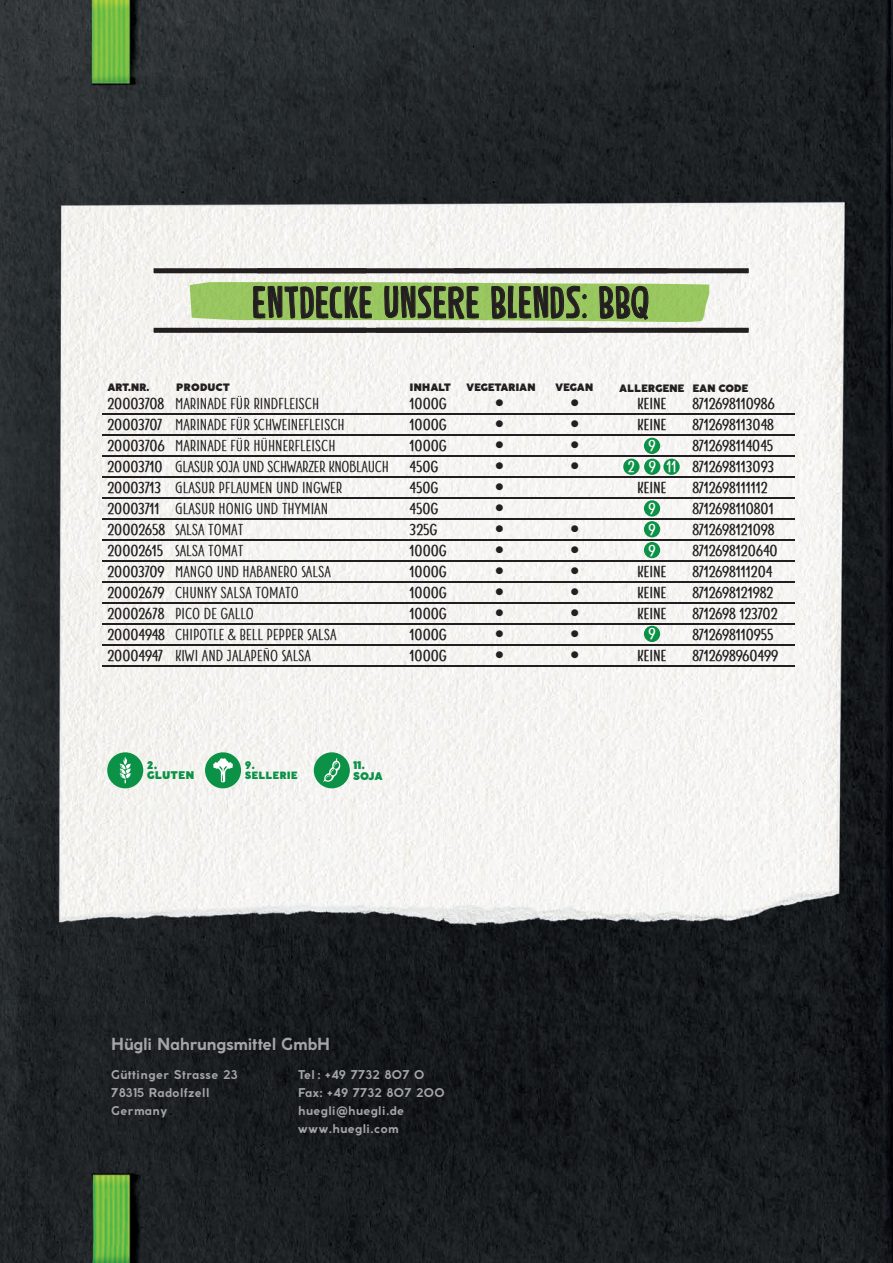
<style>
.page{position:relative;width:893px;height:1263px;background:#fff}
.page>*{position:absolute;margin:0;border:0;box-sizing:border-box;transform-origin:0 0}
.t1{font:45px "Power Breakfast";letter-spacing:.01em;color:#231f20}
.t2{font:700 16.5px "Coco Gothic";letter-spacing:-.01em;color:#a4a5a9}
.t3{font:700 15.75px/21px "Photo Wall Sans";color:#231f20}
.t4{font:600 15.75px/21px "Photo Wall Sans";color:#231f20}
.t5{font:700 15.75px/20.9px "Photo Wall Sans";color:#fff;text-align:center}
.t6{font:900 13.5px/21px "Coco Gothic";color:#231f20;text-align:justify}
.t7{font:700 12px/18px "Coco Gothic";letter-spacing:.04em;color:#a4a5a9}
.t8{font:900 10.5px/10.5px "Coco Gothic";color:#0b9246}
.t9{font:900 10.2px "Coco Gothic";letter-spacing:-.025em;color:#231f20}
.t10{font:900 10.2px "Coco Gothic";color:#231f20}
.t11{font:900 10.05px "Coco Gothic";color:#0b9246}
</style>
<div class="page">
<img style="left:0;top:0;width:893px;height:1263px">
<hr style="left:102px;top:413px;width:692px;height:2px;background:#231f20">
<hr style="left:102px;top:455px;width:692px;height:2px;background:#231f20">
<hr style="left:102px;top:476px;width:692px;height:2px;background:#231f20">
<hr style="left:102px;top:497px;width:692px;height:2px;background:#231f20">
<hr style="left:102px;top:518px;width:692px;height:2px;background:#231f20">
<hr style="left:102px;top:539px;width:692px;height:2px;background:#231f20">
<hr style="left:102px;top:560px;width:692px;height:2px;background:#231f20">
<hr style="left:102px;top:581px;width:692px;height:2px;background:#231f20">
<hr style="left:102px;top:603px;width:692px;height:1px;background:#231f20">
<hr style="left:102px;top:624px;width:692px;height:1px;background:#231f20">
<hr style="left:102px;top:645px;width:692px;height:1px;background:#231f20">
<hr style="left:102px;top:666px;width:692px;height:1px;background:#231f20">
<hr style="left:102px;top:434px;width:692px;height:2px;background:#231f20">
<div style="left:644px;top:542px;width:16px;height:16px;background:#0b9246;border-radius:50%"></div>
<div style="left:644px;top:521px;width:16px;height:16px;background:#0b9246;border-radius:50%"></div>
<div style="left:644px;top:500px;width:16px;height:17px;background:#0b9246;border-radius:50%"></div>
<div style="left:644px;top:626px;width:16px;height:16px;background:#0b9246;border-radius:50%"></div>
<div style="left:644px;top:438px;width:16px;height:16px;background:#0b9246;border-radius:50%"></div>
<div style="left:663px;top:459px;width:17px;height:16px;background:#0b9246;border-radius:50%"></div>
<div style="left:644px;top:459px;width:16px;height:16px;background:#0b9246;border-radius:50%"></div>
<div style="left:623px;top:459px;width:16px;height:16px;background:#0b9246;border-radius:50%"></div>
<div style="left:205px;top:752px;width:36px;height:36px;background:#0b9246;border-radius:50%"></div>
<svg style="left:213px;top:758px;width:20px;height:24px"></svg>
<div style="left:107px;top:752px;width:36px;height:36px;background:#0b9246;border-radius:50%"></div>
<svg style="left:119px;top:757px;width:12px;height:26px"></svg>
<div style="left:314px;top:752px;width:36px;height:36px;background:#0b9246;border-radius:50%"></div>
<svg style="left:323px;top:758px;width:17px;height:24px"></svg>
<svg style="left:153px;top:253px;width:596px;height:97px"></svg>
<h1 class="t1" style="left:252px;top:277px;width:398px">ENTDECKE UNSERE BLENDS: BBQ</h1>
<p class="t9" style="left:107px;top:380px;width:44px">ART.NR.</p>
<p class="t3" style="left:107px;top:392px;width:59px">20003708<br>20003707<br>20003706<br>20003710<br>20003713<br>20003711<br>20002658<br>20002615<br>20003709<br>20002679<br>20002678<br>20004948<br>20004947</p>
<p class="t10" style="left:176px;top:380px;width:56px">PRODUCT</p>
<p class="t4" style="left:175px;top:392px;width:215px">MARINADE FÜR RINDFLEISCH<br>MARINADE FÜR SCHWEINEFLEISCH<br>MARINADE FÜR HÜHNERFLEISCH<br>GLASUR SOJA UND SCHWARZER KNOBLAUCH<br>GLASUR PFLAUMEN UND INGWER<br>GLASUR HONIG UND THYMIAN<br>SALSA TOMAT<br>SALSA TOMAT<br>MANGO UND HABANERO SALSA<br>CHUNKY SALSA TOMATO<br>PICO DE GALLO<br>CHIPOTLE &amp; BELL PEPPER SALSA<br>KIWI AND JALAPEÑO SALSA</p>
<p class="t9" style="left:410px;top:380px;width:43px">INHALT</p>
<p class="t9" style="left:466px;top:380px;width:71px">VEGETARIAN</p>
<p class="t9" style="left:555px;top:380px;width:40px">VEGAN</p>
<p class="t9" style="left:619px;top:381px;width:131px">ALLERGENE EAN CODE</p>
<p class="t3" style="left:410px;top:392px;width:39px">1000G<br>1000G<br>1000G<br>450G<br>450G<br>450G<br>325G<br>1000G<br>1000G<br>1000G<br>1000G<br>1000G<br>1000G</p>
<p class="t3" style="left:637px;top:392px;width:31px">KEINE<br>KEINE</p>
<p class="t6" style="left:495px;top:391px;width:10px">б б б б б б б б б б б б б</p>
<p class="t6" style="left:571px;top:391px;width:10px">б б б б</p>
<p class="t5" style="left:628px;top:435px;width:50px">9<br>2 9 11</p>
<p class="t3" style="left:637px;top:476px;width:31px">KEINE</p>
<p class="t5" style="left:649px;top:497px;width:9px">9</p>
<p class="t5" style="left:649px;top:518px;width:9px">9</p>
<p class="t6" style="left:571px;top:517px;width:10px">б б б б б б б</p>
<p class="t5" style="left:649px;top:539px;width:9px">9</p>
<p class="t3" style="left:637px;top:560px;width:31px;text-align:justify">KEINE KEINE KEINE</p>
<p class="t3" style="left:637px;top:644px;width:31px">KEINE</p>
<p class="t5" style="left:649px;top:623px;width:9px">9</p>
<p class="t3" style="left:692px;top:392px;width:87px">8712698110986<br>8712698113048<br>8712698114045<br>8712698113093<br>8712698111112<br>8712698110801<br>8712698121098<br>8712698120640<br>8712698111204<br>8712698121982<br>8712698 123702<br>8712698110955<br>8712698960499</p>
<p class="t8" style="left:147px;top:760px;width:49px">2.<br>GLUTEN</p>
<p class="t8" style="left:353px;top:760px;width:32px">11.<br>SOJA</p>
<p class="t8" style="left:245px;top:760px;width:12px">9.</p>
<p class="t11" style="left:245px;top:768px;width:54px">SELLERIE</p>
<p class="t2" style="left:111px;top:1031px;width:220px">Hügli Nahrungsmittel GmbH</p>
<p class="t7" style="left:111px;top:1066px;width:128px">Güttinger Strasse 23<br>78315 Radolfzell<br>Germany</p>
<p class="t7" style="left:298px;top:1066px;width:148px">Tel : +49 7732 807 0<br>Fax: +49 7732 807 200 huegli@huegli.de www.huegli.com</p>
</div>
